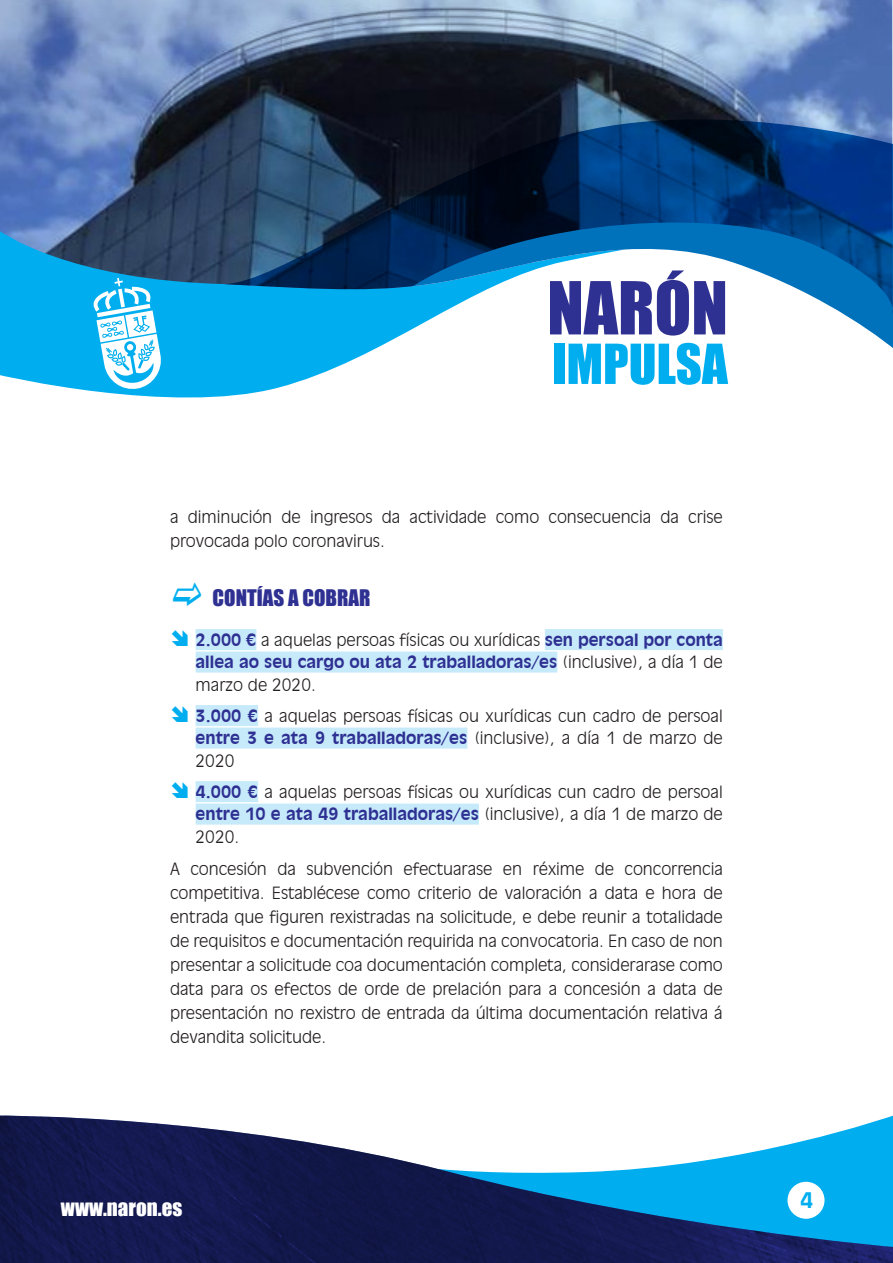
<style>
.page{position:relative;width:893px;height:1263px;background:#fff}
.page>*{position:absolute;margin:0;border:0;box-sizing:border-box;transform-origin:0 0}
.t1{font:67.5px "Impact";color:#2e3092}
.t2{font:51px "Impact";color:#00aeef}
.t3{font:21px "Impact";color:#2e3092}
.t4{font:21px "Impact";color:#fff}
.t5{font:700 21px "Incised 901 BT";color:#00aeef}
.t6{font:300 16.5px/24px "Incised 901 BT";color:#231f20;text-align:justify}
.s1{font-weight:700;color:#2e3092}
</style>
<div class="page">
<img style="left:0;top:0;width:893px;height:231px">
<svg style="left:0;top:231px;width:377px;height:167px;background:#2ca2d3"></svg>
<svg style="left:224px;top:118px;width:669px;height:230px"></svg>
<svg style="left:88px;top:278px;width:75px;height:113px"></svg>
<img style="left:0;top:1115px;width:893px;height:148px">
<div style="left:787px;top:1182px;width:37px;height:37px;background:#fff;border-radius:50%"></div>
<div style="left:196px;top:629px;width:60px;height:21px;background:#c6eafa"></div>
<div style="left:545px;top:629px;width:178px;height:21px;background:#c6eafa"></div>
<div style="left:196px;top:651px;width:361px;height:21px;background:#c6eafa"></div>
<div style="left:196px;top:705px;width:62px;height:21px;background:#c6eafa"></div>
<div style="left:196px;top:728px;width:271px;height:21px;background:#c6eafa"></div>
<div style="left:196px;top:781px;width:62px;height:21px;background:#c6eafa"></div>
<div style="left:196px;top:804px;width:283px;height:21px;background:#c6eafa"></div>
<h1 class="t1" style="left:547px;top:256px;width:182px">NARÓN</h1>
<h2 class="t2" style="left:552px;top:324px;width:178px">IMPULSA</h2>
<p class="t6" style="left:170px;top:505px;width:554px">a diminución de ingresos da actividade como consecuencia da crise provocada polo coronavirus.</p>
<p class="t3" style="left:213px;top:581px;width:102px">Contías acobrar</p>
<p class="t6" style="left:196px;top:628px;width:529px;line-height:22.5px"><span class="s1">2.000 €</span> a aquelas persoas físicas ou xurídicas <span class="s1">sen persoal por conta allea ao seu cargo ou ata 2 traballadoras/es</span> (inclusive), a día 1 de marzo de 2020.</p>
<p class="t6" style="left:196px;top:704px;width:529px;line-height:22.5px"><span class="s1">3.000 €</span> a aquelas persoas físicas ou xurídicas cun cadro de persoal <span class="s1">entre 3 e ata 9 traballadoras/es</span> (inclusive), a día 1 de marzo de 2020</p>
<p class="t6" style="left:196px;top:780px;width:529px;line-height:22.5px"><span class="s1">4.000 €</span> a aquelas persoas físicas ou xurídicas cun cadro de persoal <span class="s1">entre 10 e ata 49 traballadoras/es</span> (inclusive), a día 1 de marzo de 2020.</p>
<p class="t6" style="left:170px;top:857px;width:554px">A concesión da subvención efectuarase en réxime de concorrencia competitiva. Establécese como criterio de valoración a data e hora de entrada que figuren rexistradas na solicitude, e debe reunir a totalidade de requisitos e documentación requirida na convocatoria. En caso de non presentar a solicitude coa documentación completa, considerarase como data para os efectos de orde de prelación para a concesión a data de presentación no rexistro de entrada da última documentación relativa á devandita solicitude.</p>
<p class="t4" style="left:61px;top:1191px;width:123px">www.naron.es</p>
<p class="t5" style="left:800px;top:1187px;width:14px">4</p>
</div>
